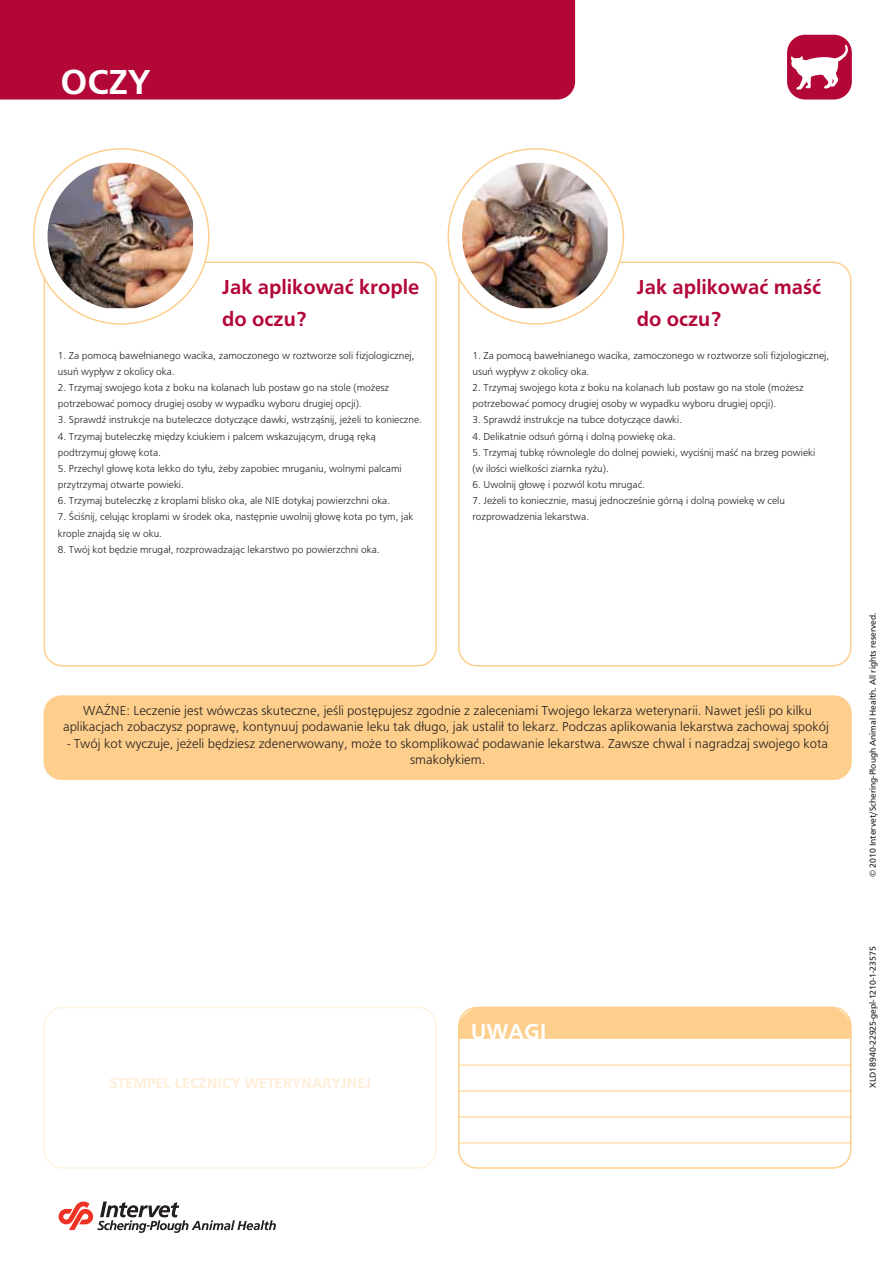
<style>
.page{position:relative;width:894px;height:1265px;background:#fff}
.page>*{position:absolute;margin:0;border:0;box-sizing:border-box;transform-origin:0 0}
.t1{font:700 36px "F015";color:#fff}
.t2{font:700 22.5px "F015";color:#fff}
.t3{font:700 21px/32.4px "F015";color:#b30738}
.t4{font:700 15px "F015";color:#ffeed8}
.t5{font:300 13.5px/16.2px "F015";color:#231f20;text-align:center}
.t6{font:10.5px/16.2px "F015 Lig Ce";color:#231f20}
.t7{font:9px "F015";color:#231f20}
</style>
<div class="page">
<div style="left:44px;top:262px;width:393px;height:405px;border:2px solid #fecf8c;border-radius:18px"></div>
<div style="left:458px;top:262px;width:393px;height:405px;border:2px solid #fecf8c;border-radius:18px"></div>
<div style="left:34px;top:149px;width:175px;height:175px;background:#fff;border-radius:50%"></div>
<img style="left:48px;top:163px;width:145px;height:145px">
<div style="left:448px;top:149px;width:175px;height:175px;background:#fff;border-radius:50%"></div>
<img style="left:462px;top:163px;width:146px;height:145px">
<div style="left:44px;top:695px;width:808px;height:85px;background:#fecf8c;border-radius:18px"></div>
<div style="left:0;top:0;width:575px;height:100px;background:#b30738"></div>
<svg style="left:59px;top:1201px;width:217px;height:32px"></svg>
<div style="left:787px;top:35px;width:65px;height:65px;background:#b30738;border-radius:18px"></div>
<svg style="left:791px;top:45px;width:57px;height:45px"></svg>
<div style="left:458px;top:1007px;width:393px;height:162px;border:2px solid #fecf8c;border-radius:18px"></div>
<hr style="left:458px;top:1065px;width:393px;height:1px;background:#fecf8c">
<div style="left:458px;top:1007px;width:393px;height:32px;background:#fecf8c"></div>
<hr style="left:458px;top:1090px;width:393px;height:2px;background:#fecf8c">
<hr style="left:458px;top:1116px;width:393px;height:1px;background:#fecf8c">
<hr style="left:458px;top:1142px;width:393px;height:1px;background:#fecf8c">
<div style="left:44px;top:1007px;width:393px;height:162px;border:2px solid #fff3e2;border-radius:18px"></div>
<h1 class="t1" style="left:61px;top:64px;width:92px">OCZY</h1>
<h3 class="t3" style="left:222px;top:272px;width:199px">Jak aplikować krople do oczu?</h3>
<p class="t6" style="left:58px;top:347px;width:358px">1. Za pomocą bawełnianego wacika, zamoczonego w roztworze soli fizjologicznej, usuń wypływ z okolicy oka.</p>
<p class="t6" style="left:58px;top:380px;width:333px">2. Trzymaj swojego kota z boku na kolanach lub postaw go na stole (możesz potrzebować pomocy drugiej osoby w wypadku wyboru drugiej opcji).</p>
<p class="t6" style="left:58px;top:412px;width:366px">3. Sprawdź instrukcje na buteleczce dotyczące dawki, wstrząśnij, jeżeli to konieczne.</p>
<p class="t6" style="left:58px;top:428px;width:319px">4. Trzymaj buteleczkę między kciukiem i palcem wskazującym, drugą ręką podtrzymuj głowę kota.</p>
<p class="t6" style="left:58px;top:461px;width:345px">5. Przechyl głowę kota lekko do tyłu, żeby zapobiec mruganiu, wolnymi palcami przytrzymaj otwarte powieki.</p>
<p class="t6" style="left:58px;top:493px;width:334px">6. Trzymaj buteleczkę z kroplami blisko oka, ale NIE dotykaj powierzchni oka.</p>
<p class="t6" style="left:58px;top:509px;width:357px">7. Ściśnij, celując kroplami w środek oka, następnie uwolnij głowę kota po tym, jak krople znajdą się w oku.</p>
<p class="t6" style="left:58px;top:541px;width:323px">8. Twój kot będzie mrugał, rozprowadzając lekarstwo po powierzchni oka.</p>
<h3 class="t3" style="left:637px;top:272px;width:186px">Jak aplikować maść do oczu?</h3>
<p class="t6" style="left:472px;top:347px;width:358px">1. Za pomocą bawełnianego wacika, zamoczonego w roztworze soli fizjologicznej, usuń wypływ z okolicy oka.</p>
<p class="t6" style="left:472px;top:380px;width:333px">2. Trzymaj swojego kota z boku na kolanach lub postaw go na stole (możesz potrzebować pomocy drugiej osoby w wypadku wyboru drugiej opcji).</p>
<p class="t6" style="left:472px;top:412px;width:211px">3. Sprawdź instrukcje na tubce dotyczące dawki.</p>
<p class="t6" style="left:472px;top:428px;width:205px">4. Delikatnie odsuń górną i dolną powiekę oka.</p>
<p class="t6" style="left:472px;top:444px;width:344px">5. Trzymaj tubkę równolegle do dolnej powieki, wyciśnij maść na brzeg powieki (w ilości wielkości ziarnka ryżu).</p>
<p class="t6" style="left:472px;top:477px;width:174px">6. Uwolnij głowę i pozwól kotu mrugać.</p>
<p class="t6" style="left:472px;top:493px;width:314px">7. Jeżeli to koniecznie, masuj jednocześnie górną i dolną powiekę w celu rozprowadzenia lekarstwa.</p>
<p class="t5" style="left:63px;top:703px;width:767px">WAŻNE: Leczenie jest wówczas skuteczne, jeśli postępujesz zgodnie z zaleceniami Twojego lekarza weterynarii. Nawet jeśli po kilku aplikacjach zobaczysz poprawę, kontynuuj podawanie leku tak długo, jak ustalił to lekarz. Podczas aplikowania lekarstwa zachowaj spokój</p>
<p class="t5" style="left:67px;top:735px;width:762px">- Twój kot wyczuje, jeżeli będziesz zdenerwowany, może to skomplikować podawanie lekarstwa. Zawsze chwal i nagradzaj swojego kota smakołykiem.</p>
<h3 class="t4" style="left:109px;top:1075px;width:263px">STEMPEL LECZNICY WETERYNARYJNEJ</h3>
<h2 class="t2" style="left:471px;top:1021px;width:77px">UWAGI</h2>
<p class="t7" style="left:868px;top:877px;width:266px;rotate:-90deg">© 2010 Intervet/Schering-Plough Animal Health. All rights reserved.</p>
<p class="t7" style="left:868px;top:1088px;width:143px;rotate:-90deg">XLD18940-22925-gepl-1210-1-23575</p>
</div>
